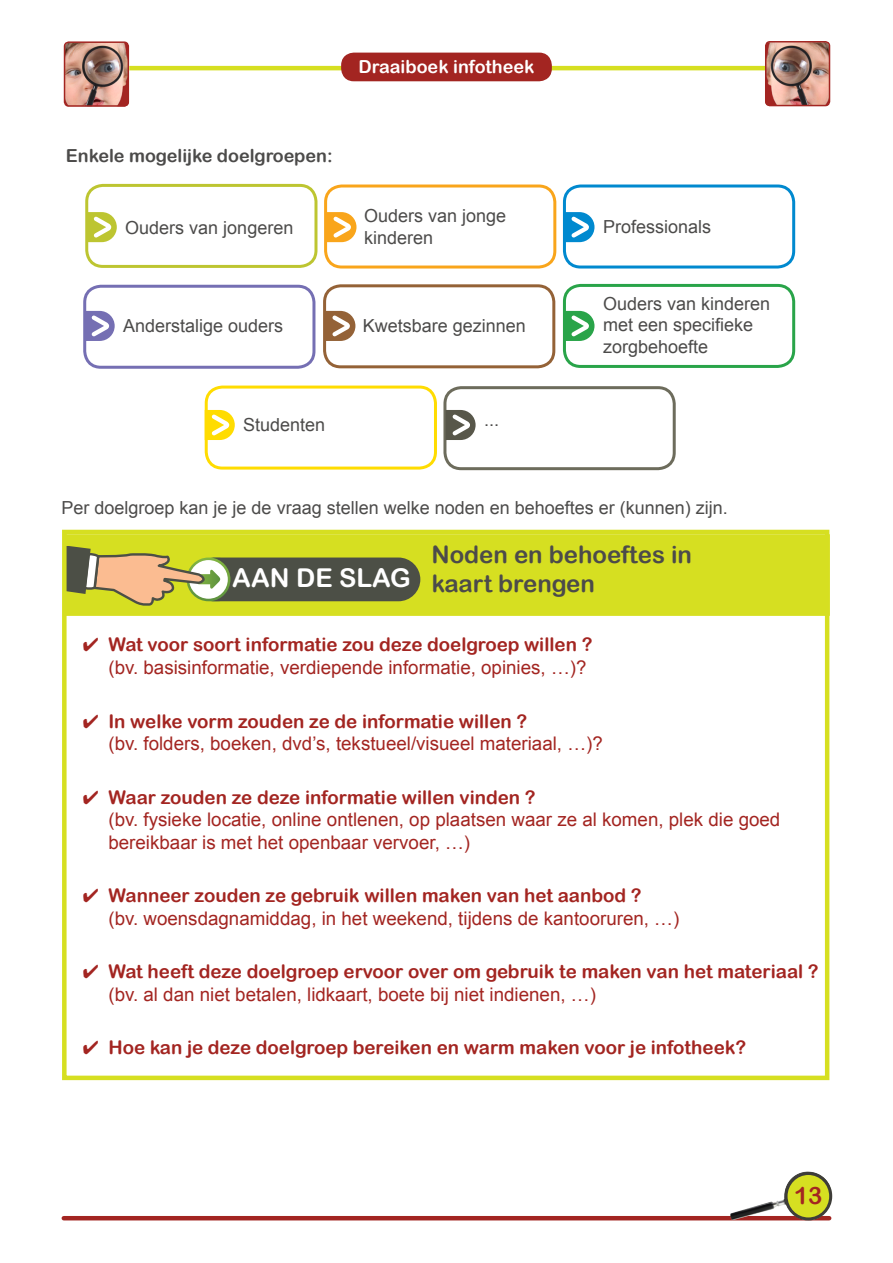
<style>
.page{position:relative;width:893px;height:1263px;background:#fff}
.page>*{position:absolute;margin:0;border:0;box-sizing:border-box;transform-origin:0 0}
.t1{font:26.1px "Arial Rounded MT Bold";color:#fff}
.brood{font:24px "Arial Rounded MT Bold";color:#4c4b4a}
.t2{font:24px "Arial Rounded MT Bold";color:#a32521}
.t3{font:18.75px/22.5px "Arial";color:#a32521}
.t4{font:18.75px/22.5px "Arial Rounded MT Bold";color:#a32521}
.brood-2{font:18px/21.6px "Arial";color:#4c4b4a}
.brood-3{font:18px "Arial Rounded MT Bold";color:#4c4b4a}
.t5{font:18px "Arial Rounded MT Bold";color:#fff}
.s1{font-family:"Arial Rounded MT Bold"}
.s2{font-family:"Arial"}
</style>
<div class="page">
<img style="left:67px;top:44px;width:59px;height:60px">
<div style="left:64px;top:41px;width:65px;height:66px;border:2px solid #a32521;border-radius:4px"></div>
<hr style="left:129px;top:66px;width:666px;height:4px;background:#d6df21">
<img style="left:765px;top:44px;width:64px;height:62px">
<div style="left:765px;top:41px;width:65px;height:65px;border:2px solid #a32521;border-radius:4px"></div>
<div style="left:342px;top:53px;width:209px;height:28px;background:#a32521;border-radius:12px"></div>
<div style="left:341px;top:53px;width:211px;height:28px;border:2px solid #a32521;border-radius:12px"></div>
<hr style="left:64px;top:1216px;width:765px;height:4px;background:#a32521">
<img style="left:793px;top:1171px;width:15px;height:6px">
<div style="left:786px;top:1173px;width:45px;height:46px;background:#d6df21;border-radius:50%"></div>
<div style="left:784px;top:1172px;width:48px;height:48px;border:3px solid #3e3d39;border-radius:50%"></div>
<div style="left:563px;top:284px;width:232px;height:84px;border:3px solid #29a449;border-radius:16px"></div>
<div style="left:323px;top:284px;width:232px;height:84px;border:3px solid #946237;border-radius:16px"></div>
<div style="left:83px;top:285px;width:232px;height:84px;border:3px solid #756fb3;border-radius:16px"></div>
<div style="left:324px;top:184px;width:232px;height:84px;border:3px solid #f9a51b;border-radius:16px"></div>
<div style="left:563px;top:184px;width:232px;height:84px;border:3px solid #0089cf;border-radius:16px"></div>
<div style="left:85px;top:184px;width:232px;height:84px;border:3px solid #bdc531;border-radius:16px"></div>
<div style="left:205px;top:386px;width:232px;height:84px;border:3px solid #ffdc01;border-radius:16px"></div>
<div style="left:443px;top:386px;width:233px;height:84px;border:3px solid #6d6c5c;border-radius:16px"></div>
<svg style="left:87px;top:212px;width:30px;height:30px"></svg>
<svg style="left:326px;top:212px;width:30px;height:30px"></svg>
<svg style="left:85px;top:311px;width:30px;height:30px"></svg>
<svg style="left:325px;top:311px;width:30px;height:30px"></svg>
<svg style="left:564px;top:212px;width:30px;height:30px"></svg>
<svg style="left:564px;top:311px;width:30px;height:30px"></svg>
<div style="left:64px;top:534px;width:766px;height:82px;background:#d6df21;border:2px solid #d6df21"></div>
<svg style="left:67px;top:547px;width:353px;height:59px"></svg>
<div style="left:62px;top:530px;width:767px;height:550px;border:4px solid #d6df21"></div>
<svg style="left:205px;top:410px;width:30px;height:30px"></svg>
<svg style="left:446px;top:410px;width:30px;height:30px"></svg>
<p class="t5" style="left:358px;top:56px;width:177px">Draaiboek infotheek</p>
<p class="brood-3" style="left:66px;top:145px;width:268px">Enkele mogelijke doelgroepen:</p>
<p class="brood-2" style="left:125px;top:217px;width:170px">Ouders van jongeren</p>
<p class="brood-2" style="left:364px;top:205px;width:144px">Ouders van jonge kinderen</p>
<p class="brood-2" style="left:603px;top:216px;width:110px">Professionals</p>
<p class="brood-2" style="left:123px;top:315px;width:162px">Anderstalige ouders</p>
<p class="brood-2" style="left:363px;top:315px;width:165px">Kwetsbare gezinnen</p>
<p class="brood-2" style="left:243px;top:414px;width:84px">Studenten</p>
<p class="brood-2" style="left:484px;top:409px;width:17px">...</p>
<p class="brood-2" style="left:603px;top:293px;width:169px">Ouders van kinderen met een specifieke zorgbehoefte</p>
<p class="brood-2" style="left:62px;top:497px;width:668px">Per doelgroep kan je je de vraag stellen welke noden en behoeftes er (kunnen) zijn.</p>
<p class="t1" style="left:232px;top:563px;width:180px">AAN DE SLAG</p>
<p class="brood" style="left:431px;top:541px;width:262px">Noden en behoeftes in</p>
<p class="brood" style="left:431px;top:569px;width:165px">kaart brengen</p>
<p class="t3" style="left:108px;top:634px;width:485px;text-indent:-26px">✔ <span class="s1">Wat voor soort informatie zou deze doelgroep willen ? </span>(bv. basisinformatie, verdiepende informatie, opinies, …)?</p>
<p class="t3" style="left:108px;top:710px;width:496px;text-indent:-26px">✔ <span class="s1">In welke vorm zouden ze de informatie willen ?<br></span>(bv. folders, boeken, dvd’s, tekstueel/visueel materiaal, …)?</p>
<p class="t3" style="left:108px;top:786px;width:673px;text-indent:-26px">✔ <span class="s1">Waar zouden ze deze informatie willen vinden ?<br></span>(bv. fysieke locatie, online ontlenen, op plaatsen waar ze al komen, plek die goed bereikbaar is met het openbaar vervoer, …)</p>
<p class="t3" style="left:108px;top:884px;width:572px;text-indent:-26px">✔ <span class="s1">Wanneer zouden ze gebruik willen maken van het aanbod ?<br></span>(bv. woensdagnamiddag, in het weekend, tijdens de kantooruren, …)</p>
<p class="t4" style="left:108px;top:960px;width:712px;text-indent:-26px">✔ Wat heeft deze doelgroep ervoor over om gebruik te maken van het materiaal ? <span class="s2">(bv. al dan niet betalen, lidkaart, boete bij niet indienen, …)</span></p>
<p class="t4" style="left:83px;top:1036px;width:665px">✔ Hoe kan je deze doelgroep bereiken en warm maken voor je infotheek?</p>
<p class="t2" style="left:794px;top:1181px;width:30px">13</p>
</div>
